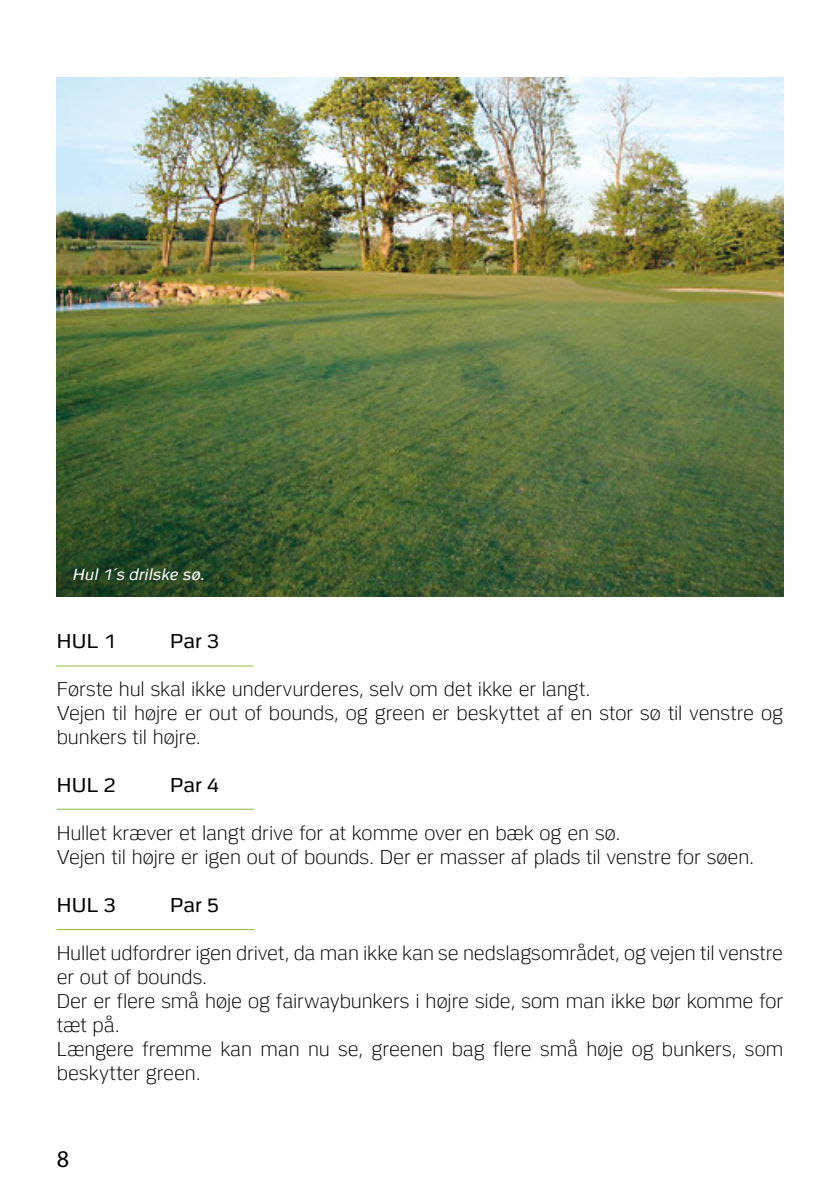
<style>
.page{position:relative;width:840px;height:1191px;background:#fff}
.page>*{position:absolute;margin:0;border:0;box-sizing:border-box;transform-origin:0 0}
.t1{font:24px "Myriad Pro";color:#000}
.t2{font:300 20px/24px "Politi";letter-spacing:-.005em;color:#000}
.t3{font:20px "Politi";letter-spacing:.005em;color:#000}
.t4{font:italic 16px "Politi";letter-spacing:.01em;color:#fff}
</style>
<div class="page">
<hr style="left:56px;top:665px;width:197px;height:1px;background:#8bbd3b">
<img style="left:57px;top:77px;width:725px;height:519px">
<hr style="left:57px;top:929px;width:197px;height:1px;background:#8bbd3b">
<hr style="left:57px;top:808px;width:197px;height:1px;background:#8bbd3b">
<p class="t4" style="left:72px;top:565px;width:133px">Hul 1´s drilske sø.</p>
<p class="t3" style="left:57px;top:630px;width:60px">HUL 1</p>
<p class="t3" style="left:170px;top:630px;width:51px">Par 3</p>
<p class="t2" style="left:57px;top:677px;width:727px">Første hul skal ikke undervurderes, selv om det ikke er langt.<br>Vejen til højre er out of bounds, og green er beskyttet af en stor sø til venstre og bunkers til højre.</p>
<p class="t3" style="left:57px;top:774px;width:60px">HUL 2</p>
<p class="t3" style="left:170px;top:774px;width:51px">Par 4</p>
<p class="t2" style="left:57px;top:821px;width:698px">Hullet kræver et langt drive for at komme over en bæk og en sø.<br>Vejen til højre er igen out of bounds. Der er masser af plads til venstre for søen.</p>
<p class="t3" style="left:57px;top:894px;width:60px">HUL 3</p>
<p class="t3" style="left:170px;top:894px;width:51px">Par 5</p>
<p class="t2" style="left:57px;top:941px;width:727px">Hullet udfordrer igen drivet, da man ikke kan se nedslagsområdet, og vejen til venstre er out of bounds.<br>Der er flere små høje og fairwaybunkers i højre side, som man ikke bør komme for tæt på.<br>Længere fremme kan man nu se, greenen bag flere små høje og bunkers, som beskytter green.</p>
<p class="t1" style="left:57px;top:1146px;width:14px">8</p>
</div>
